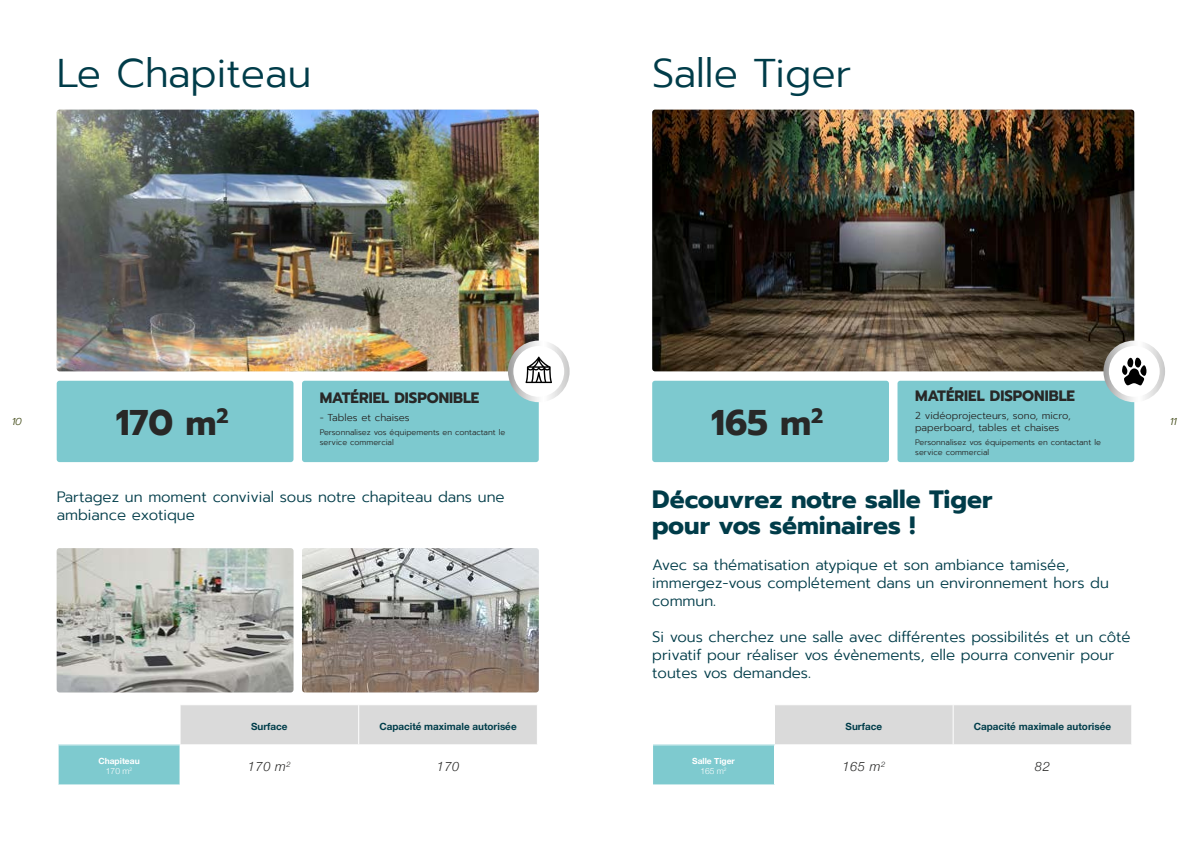
<style>
.page{position:relative;width:1191px;height:842px;background:#fff}
.page>*{position:absolute;margin:0;border:0;box-sizing:border-box;transform-origin:0 0}
.t1{font:300 40px "Prompt";color:#003c49}
.t2{font:700 35.6px "Prompt";color:#282827}
.t3{font:700 25px/26px "Prompt";color:#003c49}
.t4{font:300 15px/18px "Prompt";color:#003c49}
.t5{font:700 15px "Prompt";color:#282827}
.t6{font:italic 300 13px "Helvetica Neue";letter-spacing:.04em;color:#282827}
.t7{font:300 10px/12px "Prompt";color:#282827}
.t8{font:italic 300 10px "Prompt";color:#404916}
.t9{font:700 9.9px "Helvetica Neue";color:#003d4a}
.t10{font:700 8.5px/10.2px "Helvetica Neue";color:#fff;text-align:center}
.t11{font:300 8px/9.6px "Prompt";color:#282827}
.s1{font-weight:300}
</style>
<div class="page">
<img style="left:57px;top:110px;width:482px;height:261px">
<div style="left:57px;top:381px;width:236px;height:81px;background:#7dc9cf;border-radius:3px"></div>
<div style="left:302px;top:381px;width:237px;height:81px;background:#7dc9cf;border-radius:3px"></div>
<svg style="left:510px;top:343px;width:57px;height:56px"></svg>
<div style="left:508px;top:341px;width:61px;height:61px;border:5px solid #fff;border-radius:50%"></div>
<svg style="left:525px;top:357px;width:27px;height:26px"></svg>
<img style="left:302px;top:548px;width:237px;height:144px">
<img style="left:57px;top:548px;width:236px;height:144px">
<img style="left:652px;top:110px;width:482px;height:261px">
<div style="left:652px;top:381px;width:237px;height:81px;background:#7dc9cf;border-radius:3px"></div>
<div style="left:897px;top:381px;width:237px;height:81px;background:#7dc9cf;border-radius:3px"></div>
<svg style="left:1106px;top:343px;width:56px;height:56px"></svg>
<div style="left:1103px;top:341px;width:62px;height:61px;border:5px solid #fff;border-radius:50%"></div>
<svg style="left:1122px;top:357px;width:24px;height:30px"></svg>
<div style="left:775px;top:705px;width:356px;height:39px;background:#dadada"></div>
<div style="left:652px;top:745px;width:122px;height:40px;background:#7ecacf"></div>
<hr style="left:952px;top:705px;width:1px;height:39px;background:#fff">
<hr style="left:652px;top:745px;width:1px;height:39px;background:#fff">
<hr style="left:652px;top:784px;width:122px;height:1px;background:#fff">
<div style="left:181px;top:705px;width:356px;height:39px;background:#dadada"></div>
<div style="left:58px;top:745px;width:122px;height:40px;background:#7ecacf"></div>
<hr style="left:358px;top:705px;width:1px;height:39px;background:#fff">
<hr style="left:58px;top:745px;width:1px;height:39px;background:#fff">
<hr style="left:58px;top:784px;width:122px;height:1px;background:#fff">
<h1 class="t1" style="left:57px;top:45px;width:256px">Le Chapiteau</h1>
<h1 class="t1" style="left:652px;top:45px;width:201px">Salle Tiger</h1>
<p class="t5" style="left:915px;top:385px;width:161px">MATÉRIEL DISPONIBLE</p>
<p class="t7" style="left:915px;top:410px;width:157px">2 vidéoprojecteurs, sono, micro, paperboard, tables et chaises</p>
<p class="t11" style="left:915px;top:438px;width:187px">Personnalisez vos équipements en contactant le service commercial</p>
<p class="t5" style="left:320px;top:387px;width:161px">MATÉRIEL DISPONIBLE</p>
<p class="t7" style="left:320px;top:412px;width:92px">- Tables et chaises</p>
<p class="t11" style="left:320px;top:428px;width:187px">Personnalisez vos équipements en contactant le service commercial</p>
<h2 class="t2" style="left:116px;top:396px;width:114px">170 m<sup>2</sup></h2>
<h2 class="t2" style="left:711px;top:396px;width:114px">165 m<sup>2</sup></h2>
<p class="t8" style="left:12px;top:415px;width:12px">10</p>
<p class="t8" style="left:1169px;top:415px;width:9px">11</p>
<p class="t4" style="left:57px;top:488px;width:449px">Partagez un moment convivial sous notre chapiteau dans une ambiance exotique</p>
<h3 class="t3" style="left:652px;top:486px;width:342px">Découvrez notre salle Tiger pour vos séminaires !</h3>
<p class="t4" style="left:652px;top:556px;width:458px">Avec sa thématisation atypique et son ambiance tamisée, immergez-vous complétement dans un environnement hors du commun.</p>
<p class="t4" style="left:652px;top:628px;width:480px">Si vous cherchez une salle avec différentes possibilités et un côté privatif pour réaliser vos évènements, elle pourra convenir pour toutes vos demandes.</p>
<p class="t9" style="left:251px;top:718px;width:38px">Surface</p>
<p class="t9" style="left:379px;top:718px;width:139px">Capacité maximale autorisée</p>
<p class="t9" style="left:845px;top:718px;width:38px">Surface</p>
<p class="t9" style="left:973px;top:718px;width:139px">Capacité maximale autorisée</p>
<p class="t10" style="left:98px;top:756px;width:43px">Chapiteau<br><span class="s1">170 m</span><sup>2</sup></p>
<p class="t6" style="left:248px;top:756px;width:44px">170 m<sup>2</sup></p>
<p class="t6" style="left:437px;top:756px;width:24px">170</p>
<p class="t10" style="left:692px;top:756px;width:44px">Salle Tiger<br><span class="s1">165 m</span><sup>2</sup></p>
<p class="t6" style="left:842px;top:756px;width:44px">165 m<sup>2</sup></p>
<p class="t6" style="left:1035px;top:756px;width:16px">82</p>
</div>
